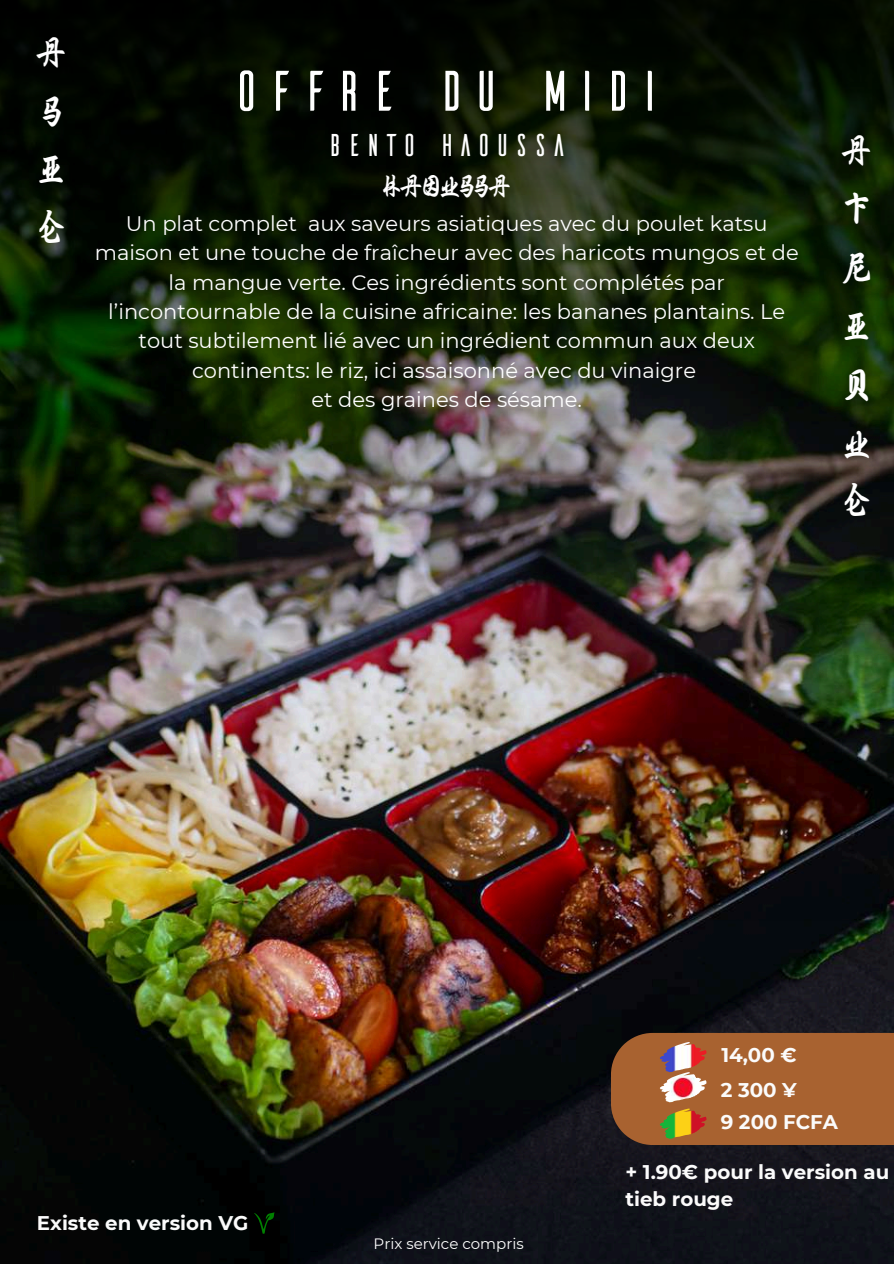
<style>
.page{position:relative;width:894px;height:1264px;background:#fff}
.page>*{position:absolute;margin:0;border:0;box-sizing:border-box;transform-origin:0 0}
.t1{font:57px "Ailerons";color:#fff}
.t2{font:42px/58.5px "Ming Imperial";color:#fff;text-align:justify}
.t3{font:31.5px "Ailerons";color:#fff}
.t4{font:31.5px "Ming Imperial";color:#fff}
.t5{font:21px/29.2px "Montserrat";color:#fff;text-align:center}
.t6{font:700 19.8px/34.8px "Montserrat";color:#fbfbfb}
.t7{font:15px "Montserrat";color:#fff}
</style>
<div class="page">
<img style="left:0;top:921px;width:893px;height:342px">
<img style="left:0;top:0;width:893px;height:921px">
<div style="left:610px;top:1032px;width:283px;height:112px;background:#a86230"></div>
<img style="left:659px;top:1042px;width:47px;height:60px">
<img style="left:659px;top:1108px;width:47px;height:30px">
<svg style="left:254px;top:1212px;width:20px;height:21px"></svg>
<h2 class="t2" style="left:37px;top:24px;width:31px;text-align:left">A<br>S<br>I<br>E</h2>
<h1 class="t1" style="left:229px;top:54px;width:436px">OFFRE DU MIDI</h1>
<h3 class="t3" style="left:326px;top:124px;width:243px">BENTO HAOUSSA</h3>
<h3 class="t4" style="left:382px;top:170px;width:130px">HAOUSSA</h3>
<p class="t5" style="left:95px;top:209px;width:705px">Un plat complet aux saveurs asiatiques avec du poulet katsu maison et une touche de fraîcheur avec des haricots mungos et de la mangue verte. Ces ingrédients sont complétés par l’incontournable de la cuisine africaine: les bananes plantains. Le tout subtilement lié avec un ingrédient commun aux deux continents: le riz, ici assaisonné avec du vinaigre<br>et des graines de sésame.</p>
<h2 class="t2" style="left:841px;top:122px;width:31px">A F R I Q U E</h2>
<p class="t6" style="left:720px;top:1037px;width:78px">14,00 €<br>2 300 ¥</p>
<p class="t6" style="left:720px;top:1104px;width:119px">9 200 FCFA</p>
<p class="t6" style="left:625px;top:1158px;width:265px;line-height:27px">+ 1.90€ pour la version au tieb rouge</p>
<p class="t6" style="left:37px;top:1204px;width:213px">Existe en version VG</p>
<p class="t7" style="left:373px;top:1233px;width:152px">Prix service compris</p>
</div>
